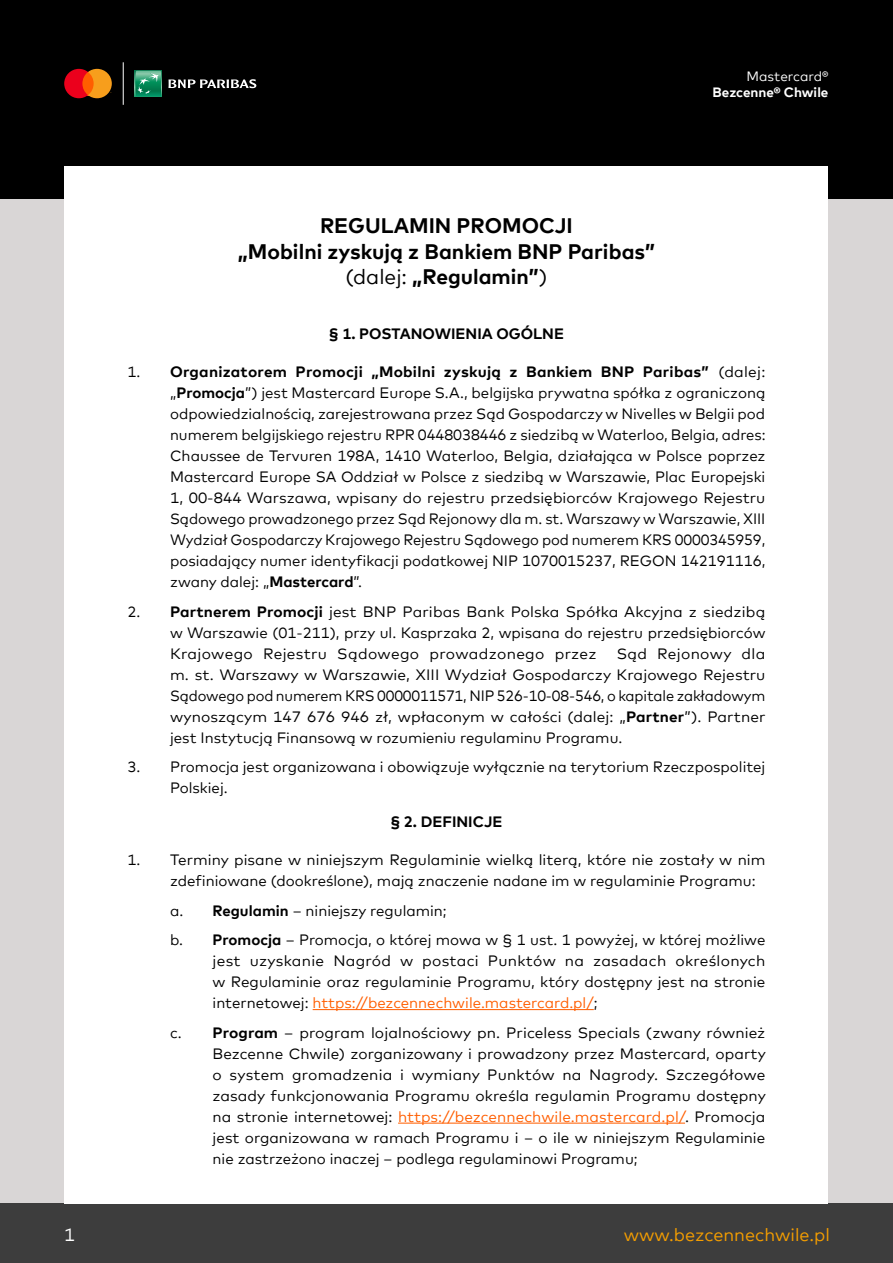
<style>
.page{position:relative;width:893px;height:1263px;background:#fff}
.page>*{position:absolute;margin:0;border:0;box-sizing:border-box;transform-origin:0 0}
.t1{font:700 21px/25.2px "Mark Offc For MC";color:#000;text-align:center}
.t2{font:18px "Mark Offc For MC";color:#f59e00}
.t3{font:18px "Mark Offc For MC";color:#fff}
.t4{font:15px/21px "Mark Offc For MC";color:#000;text-align:justify}
.t5{font:700 15px "Mark Offc For MC";color:#000}
.t6{font:700 13.5px "Mark Offc For MC";color:#fff}
.t7{font:13.5px "Mark Offc For MC";color:#fff}
.s1{font-weight:400}
.s2{font-weight:700}
.s3{color:#ff5e00}
</style>
<div class="page">
<div style="left:0;top:132px;width:893px;height:1095px;background:#d9d6d6"></div>
<div style="left:0;top:1203px;width:893px;height:60px;background:#3d3d3d"></div>
<div style="left:0;top:0;width:893px;height:198px;background:#000"></div>
<svg style="left:135px;top:70px;width:27px;height:27px"></svg>
<svg style="left:135px;top:71px;width:26px;height:25px"></svg>
<svg style="left:168px;top:79px;width:88px;height:9px"></svg>
<div style="left:65px;top:167px;width:763px;height:1036px;background:#fff"></div>
<svg style="left:64px;top:69px;width:48px;height:29px"></svg>
<hr style="left:123px;top:62px;width:1px;height:43px;background:#fff">
<hr style="left:313px;top:1009px;width:281px;height:1px;background:#ff5e00">
<hr style="left:398px;top:1122px;width:287px;height:1px;background:#ff5e00">
<p class="t7" style="left:746px;top:66px;width:83px">Mastercard®</p>
<p class="t6" style="left:713px;top:82px;width:117px">Bezcenne® Chwile</p>
<h1 class="t1" style="left:238px;top:212px;width:419px">REGULAMIN PROMOCJI<br>„Mobilni zyskują z Bankiem BNP Paribas” <span class="s1">(dalej:</span> „Regulamin”<span class="s1">)</span></h1>
<p class="t5" style="left:329px;top:323px;width:237px">§ 1. POSTANOWIENIA OGÓLNE</p>
<p class="t4" style="left:170px;top:360px;width:597px;text-indent:-43px">1. <span class="s2">Organizatorem Promocji „Mobilni zyskują z Bankiem BNP Paribas”</span> (dalej: „<span class="s2">Promocja</span>”) jest Mastercard Europe S.A., belgijska prywatna spółka z ograniczoną odpowiedzialnością, zarejestrowana przez Sąd Gospodarczy w Nivelles w Belgii pod numerem belgijskiego rejestru RPR 0448038446 z siedzibą w Waterloo, Belgia, adres:<br>Chaussee de Tervuren 198A, 1410 Waterloo, Belgia, działająca w Polsce poprzez Mastercard Europe SA Oddział w Polsce z siedzibą w Warszawie, Plac Europejski 1, 00-844 Warszawa, wpisany do rejestru przedsiębiorców Krajowego Rejestru Sądowego prowadzonego przez Sąd Rejonowy dla m. st. Warszawy w Warszawie, XIII Wydział Gospodarczy Krajowego Rejestru Sądowego pod numerem KRS 0000345959, posiadający numer identyfikacji podatkowej NIP 1070015237, REGON 142191116, zwany dalej: „<span class="s2">Mastercard</span>”.</p>
<p class="t4" style="left:170px;top:600px;width:597px;text-indent:-43px">2. <span class="s2">Partnerem Promocji</span> jest BNP Paribas Bank Polska Spółka Akcyjna z siedzibą w Warszawie (01-211), przy ul. Kasprzaka 2, wpisana do rejestru przedsiębiorców Krajowego Rejestru Sądowego prowadzonego przez</p>
<p class="t4" style="left:170px;top:642px;width:597px;text-indent:447px">Sąd Rejonowy dla m. st. Warszawy w Warszawie, XIII Wydział Gospodarczy Krajowego Rejestru Sądowego pod numerem KRS 0000011571, NIP 526-10-08-546, o kapitale zakładowym wynoszącym 147 676 946 zł, wpłaconym w całości (dalej: „<span class="s2">Partner</span>”). Partner jest Instytucją Finansową w rozumieniu regulaminu Programu.</p>
<p class="t4" style="left:170px;top:755px;width:597px;text-indent:-43px">3. Promocja jest organizowana i obowiązuje wyłącznie na terytorium Rzeczpospolitej<br>Polskiej.</p>
<p class="t5" style="left:390px;top:810px;width:114px">§ 2. DEFINICJE</p>
<p class="t4" style="left:170px;top:848px;width:597px;text-indent:-43px">1. Terminy pisane w niniejszym Regulaminie wielką literą, które nie zostały w nim zdefiniowane (dookreślone), mają znaczenie nadane im w regulaminie Programu:</p>
<p class="t4" style="left:170px;top:894px;width:597px;line-height:29.5px">a. <span class="s2">Regulamin</span> – niniejszy regulamin;<br>b. <span class="s2">Promocja</span> – Promocja, o której mowa w § 1 ust. 1 powyżej, w której możliwe</p>
<p class="t4" style="left:213px;top:949px;width:554px">jest uzyskanie Nagród w postaci Punktów na zasadach określonych w Regulaminie oraz regulaminie Programu, który dostępny jest na stronie internetowej: <span class="s3">https://bezcennechwile.mastercard.pl/</span>;</p>
<p class="t4" style="left:213px;top:1021px;width:555px;text-indent:-43px">c. <span class="s2">Program</span> – program lojalnościowy pn. Priceless Specials (zwany również Bezcenne Chwile) zorganizowany i prowadzony przez Mastercard, oparty o system gromadzenia i wymiany Punktów na Nagrody. Szczegółowe zasady funkcjonowania Programu określa regulamin Programu dostępny na stronie internetowej: <span class="s3">https://bezcennechwile.mastercard.pl/</span>. Promocja jest organizowana w ramach Programu i – o ile w niniejszym Regulaminie nie zastrzeżono inaczej – podlega regulaminowi Programu;</p>
<p class="t3" style="left:64px;top:1221px;width:12px">1</p>
<p class="t2" style="left:624px;top:1221px;width:208px">www.bezcennechwile.pl</p>
</div>
